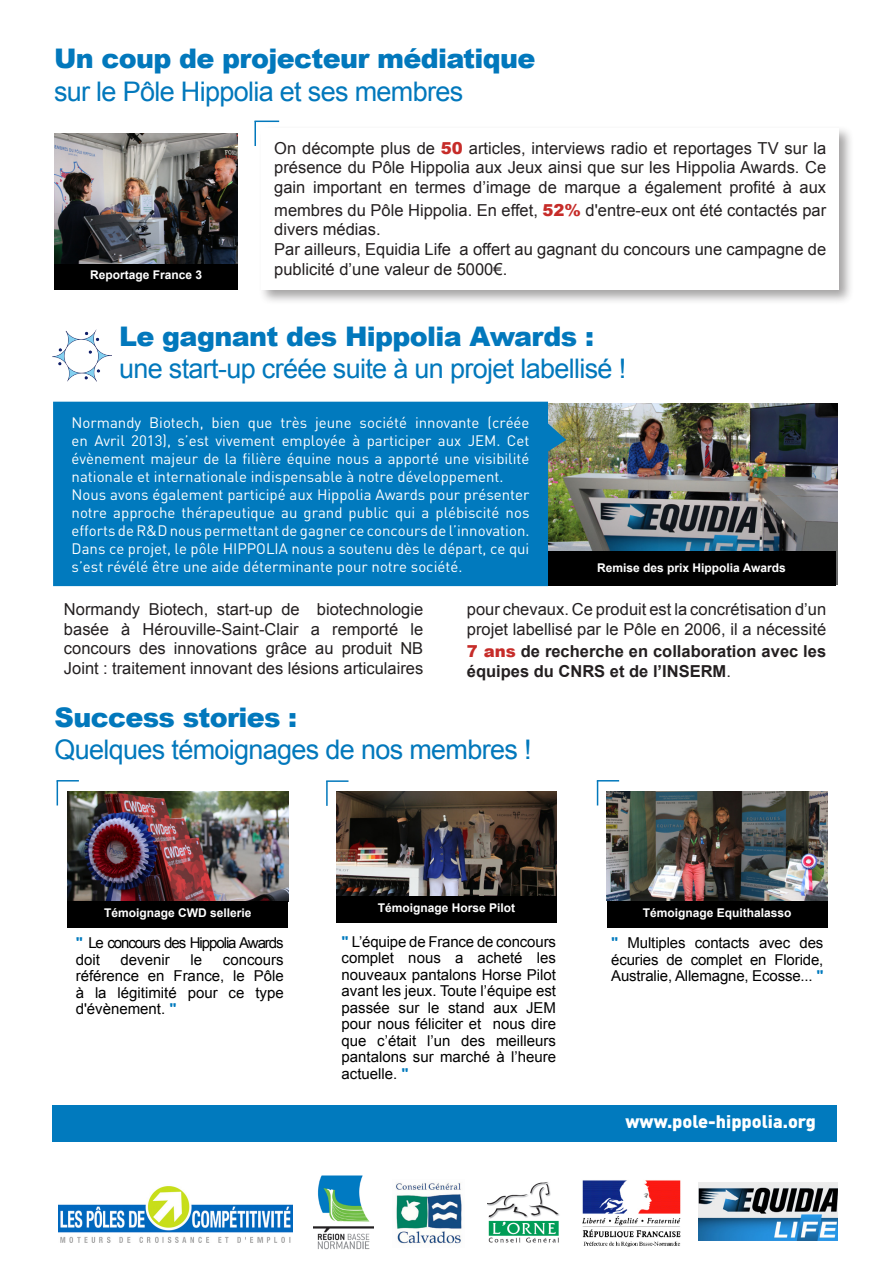
<style>
.page{position:relative;width:893px;height:1263px;background:#fff}
.page>*{position:absolute;margin:0;border:0;box-sizing:border-box;transform-origin:0 0}
.t1{font:27px "Arial";letter-spacing:-.025em;color:#0278bc}
.t2{font:900 27px "Arial";letter-spacing:-.025em;color:#0278bc}
.t3{font:900 18px "DIN Pro";color:#fff}
.t4{font:16.5px/19.8px "Arial";color:#231f20}
.t5{font:700 16.5px/19.8px "Arial";color:#231f20}
.t6{font:15px/18px "DIN Pro";color:#fff;text-align:justify}
.t7{font:15px/16.5px "Arial";color:#000;text-align:justify}
.t8{font:15px/16.5px "Arial";letter-spacing:-.07em;color:#000}
.t9{font:700 12px "Arial";color:#fff}
.s1{font-weight:900;color:#c62c29}
.s2{font-weight:400}
.s3{font-weight:700;color:#017abe}
</style>
<div class="page">
<div style="left:259px;top:125px;width:595px;height:180px;background:#231f20;opacity:.41"></div>
<div style="left:261px;top:128px;width:578px;height:162px;background:#fff"></div>
<img style="left:54px;top:133px;width:183px;height:131px">
<hr style="left:254px;top:121px;width:2px;height:25px;background:#0278bc">
<svg style="left:254px;top:121px;width:25px;height:1px"></svg>
<div style="left:52px;top:1106px;width:785px;height:36px;background:#017abe"></div>
<img style="left:58px;top:1186px;width:234px;height:57px">
<img style="left:699px;top:1182px;width:138px;height:58px">
<img style="left:487px;top:1182px;width:73px;height:61px">
<img style="left:396px;top:1182px;width:66px;height:62px">
<img style="left:313px;top:1175px;width:61px;height:75px">
<img style="left:582px;top:1180px;width:99px;height:67px">
<img style="left:548px;top:403px;width:290px;height:181px">
<img style="left:52px;top:329px;width:59px;height:53px">
<div style="left:55px;top:264px;width:183px;height:26px;background:#000"></div>
<div style="left:546px;top:552px;width:290px;height:34px;background:#000"></div>
<div style="left:54px;top:402px;width:493px;height:183px;background:#017abe"></div>
<div style="left:53px;top:402px;width:495px;height:184px;border:2px solid #017abe"></div>
<svg style="left:546px;top:422px;width:20px;height:30px"></svg>
<img style="left:336px;top:791px;width:220px;height:105px">
<img style="left:68px;top:791px;width:220px;height:110px">
<div style="left:336px;top:896px;width:220px;height:26px;background:#000"></div>
<div style="left:68px;top:901px;width:220px;height:26px;background:#000"></div>
<img style="left:607px;top:791px;width:220px;height:109px">
<div style="left:607px;top:901px;width:220px;height:26px;background:#000"></div>
<hr style="left:326px;top:781px;width:2px;height:25px;background:#0278bc">
<hr style="left:326px;top:780px;width:22px;height:2px;background:#0278bc">
<svg style="left:57px;top:780px;width:22px;height:25px"></svg>
<svg style="left:597px;top:780px;width:22px;height:25px"></svg>
<p class="t2" style="left:54px;top:39px;width:483px">Un coup de projecteur médiatique</p>
<p class="t1" style="left:54px;top:74px;width:411px">sur le Pôle Hippolia et ses membres</p>
<p class="t4" style="left:274px;top:138px;width:553px;text-align:justify">On décompte plus de <span class="s1">50</span> articles, interviews radio et reportages TV sur la présence du Pôle Hippolia aux Jeux ainsi que sur les Hippolia Awards. Ce gain important en termes d’image de marque a également profité à aux</p>
<p class="t4" style="left:274px;top:200px;width:553px">membres du Pôle Hippolia. En effet, <span class="s1">52%</span> d'entre-eux ont été contactés par divers médias.</p>
<p class="t4" style="left:274px;top:240px;width:553px">Par ailleurs, Equidia Life a offert au gagnant du concours une campagne de publicité d’une valeur de 5000€.</p>
<p class="t9" style="left:90px;top:267px;width:114px">Reportage France 3</p>
<p class="t2" style="left:119px;top:316px;width:476px">Le gagnant des Hippolia Awards :</p>
<p class="t1" style="left:119px;top:351px;width:509px">une start-up créée suite à un projet labellisé !</p>
<p class="t6" style="left:72px;top:413px;width:459px">Normandy Biotech, bien que très jeune société innovante (créée en Avril 2013), s’est vivement employée à participer aux JEM. Cet évènement majeur de la filière équine nous a apporté une visibilité nationale et internationale indispensable à notre développement.</p>
<p class="t6" style="left:72px;top:485px;width:459px">Nous avons également participé aux Hippolia Awards pour présenter notre approche thérapeutique au grand public qui a plébiscité nos efforts de R&amp;D nous permettant de gagner ce concours de l’innovation.</p>
<p class="t6" style="left:72px;top:539px;width:459px">Dans ce projet, le pôle HIPPOLIA nous a soutenu dès le départ, ce qui s’est révélé être une aide déterminante pour notre société.</p>
<p class="t9" style="left:597px;top:560px;width:190px">Remise des prix Hippolia Awards</p>
<p class="t4" style="left:64px;top:599px;width:361px;text-align:justify">Normandy Biotech, start-up de biotechnologie basée à Hérouville-Saint-Clair a remporté le concours des innovations grâce au produit NB Joint : traitement innovant des lésions articulaires</p>
<p class="t4" style="left:467px;top:599px;width:361px">pour chevaux. Ce produit est la concrétisation d’un projet labellisé par le Pôle en 2006, il a nécessité</p>
<p class="t5" style="left:467px;top:642px;width:361px"><span class="s1">7 ans</span> de recherche en collaboration avec les équipes du CNRS et de l’INSERM<span class="s2">.</span></p>
<p class="t2" style="left:55px;top:698px;width:244px">Success stories :</p>
<p class="t1" style="left:55px;top:732px;width:478px">Quelques témoignages de nos membres !</p>
<p class="t9" style="left:378px;top:900px;width:139px">Témoignage Horse Pilot</p>
<p class="t9" style="left:104px;top:905px;width:149px">Témoignage CWD sellerie</p>
<p class="t9" style="left:643px;top:905px;width:150px">Témoignage Equithalasso</p>
<p class="t7" style="left:611px;top:935px;width:214px"><span class="s3">"</span> Multiples contacts avec des écuries de complet en Floride, Australie, Allemagne, Ecosse... <span class="s3">"</span></p>
<p class="t7" style="left:342px;top:933px;width:216px"><span class="s3">"</span> L’équipe de France de concours complet nous a acheté les nouveaux pantalons Horse Pilot avant les jeux. Toute l’équipe est passée sur le stand aux JEM pour nous féliciter et nous dire que c’était l’un des meilleurs pantalons sur marché à l’heure actuelle. <span class="s3">"</span></p>
<p class="t8" style="left:76px;top:935px;width:209px"><span class="s3">"</span> Le concours des Hippolia Awards doit</p>
<p class="t7" style="left:121px;top:951px;width:51px">devenir</p>
<p class="t7" style="left:191px;top:951px;width:13px">le</p>
<p class="t7" style="left:76px;top:951px;width:209px;text-indent:147px">concours référence en France, le Pôle à la légitimité pour ce type d'évènement. <span class="s3">"</span></p>
<p class="t3" style="left:626px;top:1110px;width:192px">www.pole-hippolia.org</p>
</div>
